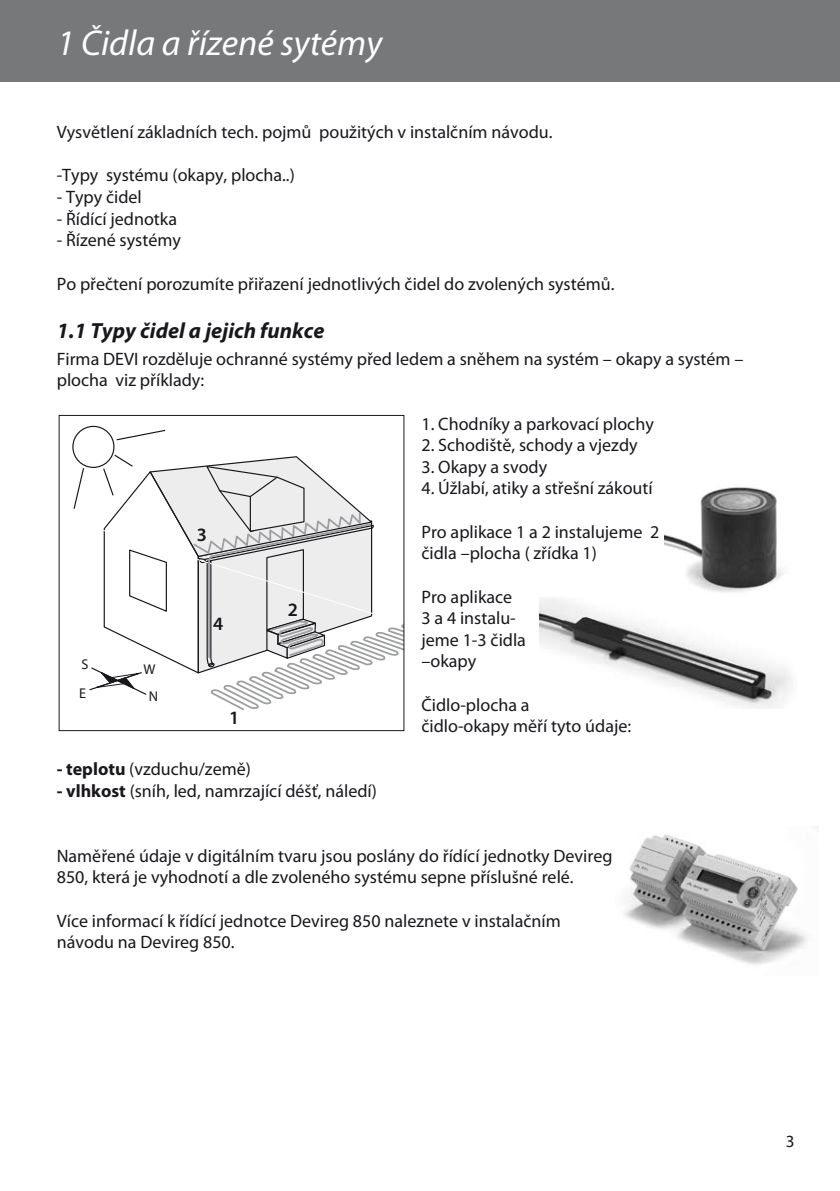
<style>
.page{position:relative;width:840px;height:1191px;background:#fff}
.page>*{position:absolute;margin:0;border:0;box-sizing:border-box;transform-origin:0 0}
.t1{font:italic 36px "Myriad Pro";color:#fff}
.t2{font:italic 700 22px "Myriad Pro";color:#1a171c}
.t3{font:600 19px "Myriad Pro";color:#1a171c}
.t4{font:18px/21.6px "Myriad Pro";color:#1a171c}
.t5{font:17.2px "Myriad Pro";color:#1a171c}
.t6{font:14.2px/29px "Myriad";color:#1a171c}
.s1{font-weight:700}
</style>
<div class="page">
<div style="left:0;top:0;width:839px;height:81px;background:#77787a"></div>
<div style="left:72px;top:426px;width:42px;height:42px;border:1px solid #1a171c;border-radius:50%"></div>
<svg style="left:73px;top:453px;width:329px;height:257px"></svg>
<svg style="left:116px;top:429px;width:50px;height:12px"></svg>
<div style="left:59px;top:415px;width:345px;height:316px;border:1px solid #1a171c"></div>
<img style="left:539px;top:598px;width:253px;height:111px">
<img style="left:663px;top:487px;width:129px;height:114px">
<img style="left:624px;top:826px;width:193px;height:139px">
<h1 class="t1" style="left:57px;top:24px;width:327px">1 Čidla a řízené sytémy</h1>
<p class="t4" style="left:57px;top:122px;width:495px">Vysvětlení základních tech. pojmů použitých v instalčním návodu.</p>
<p class="t4" style="left:57px;top:165px;width:239px">-Typy systému (okapy, plocha..)</p>
<p class="t4" style="left:57px;top:187px;width:86px">- Typy čidel</p>
<p class="t4" style="left:57px;top:208px;width:122px">- Řídící jednotka</p>
<p class="t4" style="left:57px;top:230px;width:125px">- Řízené systémy</p>
<p class="t4" style="left:57px;top:273px;width:557px">Po přečtení porozumíte přiřazení jednotlivých čidel do zvolených systémů.</p>
<p class="t2" style="left:57px;top:318px;width:269px">1.1 Typy čidel a jejich funkce</p>
<p class="t4" style="left:57px;top:348px;width:687px">Firma DEVI rozděluje ochranné systémy před ledem a sněhem na systém – okapy a systém – plocha viz příklady:</p>
<p class="t4" style="left:421px;top:413px;width:234px">1. Chodníky a parkovací plochy</p>
<p class="t4" style="left:421px;top:435px;width:217px">2. Schodiště, schody a vjezdy</p>
<p class="t4" style="left:421px;top:456px;width:127px">3. Okapy a svody</p>
<p class="t4" style="left:421px;top:478px;width:233px">4. Úžlabí, atiky a střešní zákoutí</p>
<p class="t4" style="left:421px;top:521px;width:239px">Pro aplikace 1 a 2 instalujeme 2 čidla –plocha ( zřídka 1)</p>
<p class="t4" style="left:421px;top:586px;width:106px">Pro aplikace<br>3 a 4 instalu&shy;jeme 1-3 čidla –okapy</p>
<p class="t4" style="left:421px;top:694px;width:211px">Čidlo-plocha a<br>čidlo-okapy měří tyto údaje:</p>
<p class="t4" style="left:57px;top:759px;width:195px"><span class="s1">- teplotu</span> (vzduchu/země)</p>
<p class="t4" style="left:57px;top:780px;width:321px"><span class="s1">- vlhkost</span> (sníh, led, namrzající déšť, náledí)</p>
<p class="t3" style="left:197px;top:522px;width:12px">3</p>
<p class="t3" style="left:287px;top:598px;width:12px">2</p>
<p class="t3" style="left:213px;top:611px;width:12px">4</p>
<p class="t6" style="left:79px;top:650px;width:11px">S<br>E</p>
<p class="t6" style="left:143px;top:655px;width:13px">W</p>
<p class="t6" style="left:149px;top:682px;width:11px">N</p>
<p class="t3" style="left:229px;top:705px;width:12px">1</p>
<p class="t4" style="left:57px;top:845px;width:557px">Naměřené údaje v digitálním tvaru jsou poslány do řídící jednotky Devireg<br>850, která je vyhodnotí a dle zvoleného systému sepne příslušné relé.</p>
<p class="t4" style="left:57px;top:910px;width:505px">Více informací k řídící jednotce Devireg 850 naleznete v instalačním návodu na Devireg 850.</p>
<p class="t5" style="left:785px;top:1132px;width:10px">3</p>
</div>
